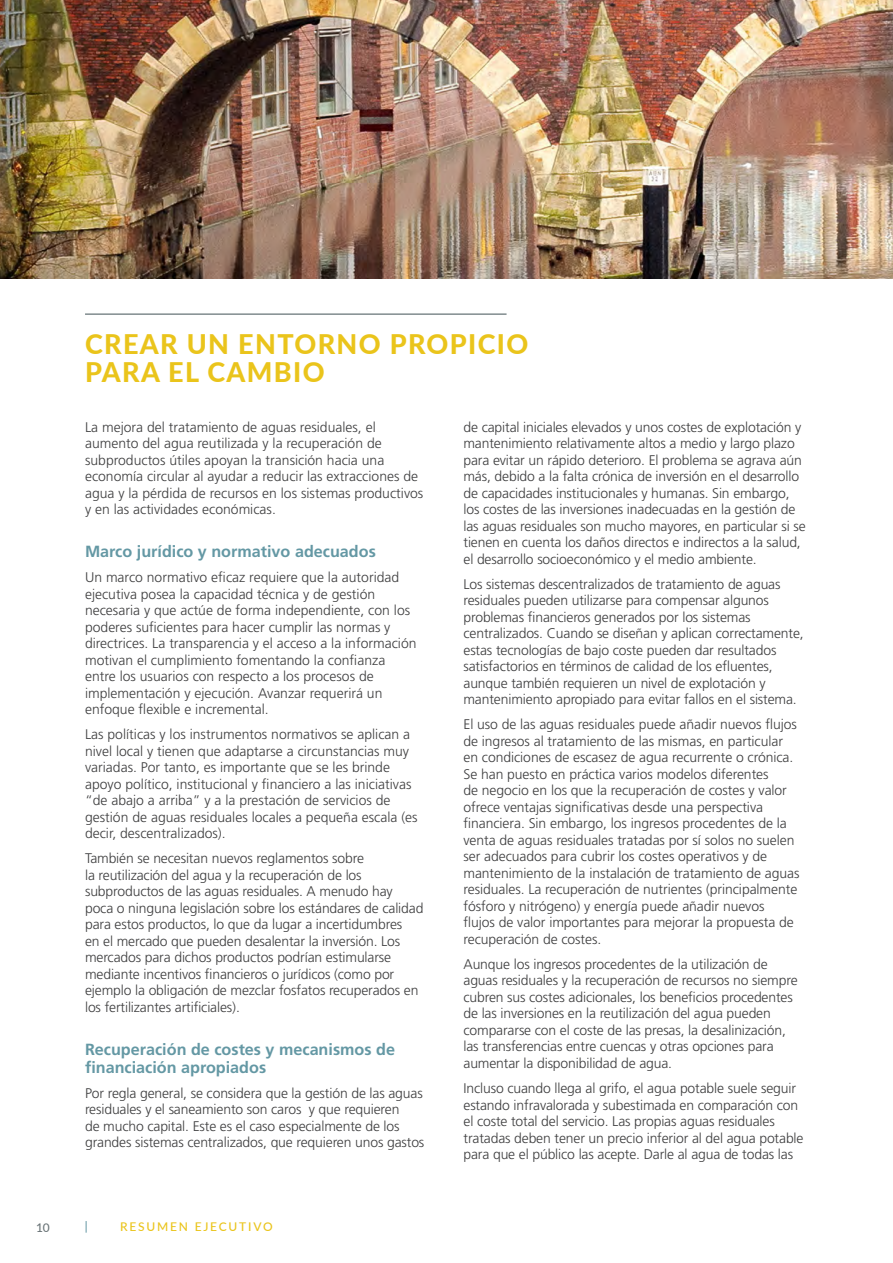
<style>
.page{position:relative;width:893px;height:1263px;background:#fff}
.page>*{position:absolute;margin:0;border:0;box-sizing:border-box;transform-origin:0 0}
.t1{font:800 27px/28.5px "Lato";letter-spacing:.05em;color:#eac41b}
.TITLE_intra_chapter{font:700 16.2px/18px "Frutiger LT Std";color:#6498a4}
.body_copy{font:300 13.95px/16.5px "Frutiger LT Std";letter-spacing:-.01em;color:#3e3e3f}
.t2{font:500 12px "Lato";letter-spacing:.15em;color:#eac41b}
.t3{font:500 12px "Lato";color:#6b7578}
</style>
<div class="page">
<hr style="left:85px;top:314px;width:422px;height:1px;background:#566569">
<svg style="left:86px;top:1221px;width:1px;height:12px"></svg>
<img style="left:0;top:0;width:893px;height:279px">
<p class="t1" style="left:85px;top:329px;width:445px">CREAR UN ENTORNO PROPICIO<br>PARA EL CAMBIO</p>
<p class="body_copy" style="left:85px;top:419px;width:340px">La mejora del tratamiento de aguas residuales, el aumento del agua reutilizada y la recuperación de subproductos útiles apoyan la transición hacia una economía circular al ayudar a reducir las extracciones de agua y la pérdida de recursos en los sistemas productivos y en las actividades económicas.</p>
<p class="TITLE_intra_chapter" style="left:85px;top:543px;width:292px">Marco jurídico y normativo adecuados</p>
<p class="body_copy" style="left:85px;top:569px;width:333px">Un marco normativo eficaz requiere que la autoridad ejecutiva posea la capacidad técnica y de gestión necesaria y que actúe de forma independiente, con los poderes suficientes para hacer cumplir las normas y directrices. La transparencia y el acceso a la información motivan el cumplimiento fomentando la confianza entre los usuarios con respecto a los procesos de implementación y ejecución. Avanzar requerirá un enfoque flexible e incremental.</p>
<p class="body_copy" style="left:85px;top:726px;width:334px">Las políticas y los instrumentos normativos se aplican a nivel local y tienen que adaptarse a circunstancias muy variadas. Por tanto, es importante que se les brinde apoyo político, institucional y financiero a las iniciativas “de abajo a arriba” y a la prestación de servicios de gestión de aguas residuales locales a pequeña escala (es decir, descentralizados).</p>
<p class="body_copy" style="left:85px;top:850px;width:340px">También se necesitan nuevos reglamentos sobre<br>la reutilización del agua y la recuperación de los subproductos de las aguas residuales. A menudo hay poca o ninguna legislación sobre los estándares de calidad para estos productos, lo que da lugar a incertidumbres<br>en el mercado que pueden desalentar la inversión. Los mercados para dichos productos podrían estimularse mediante incentivos financieros o jurídicos (como por ejemplo la obligación de mezclar fosfatos recuperados en los fertilizantes artificiales).</p>
<p class="TITLE_intra_chapter" style="left:85px;top:1040px;width:311px">Recuperación de costes y mecanismos de financiación apropiados</p>
<p class="body_copy" style="left:85px;top:1085px;width:341px">Por regla general, se considera que la gestión de las aguas residuales y el saneamiento son caros y que requieren<br>de mucho capital. Este es el caso especialmente de los grandes sistemas centralizados, que requieren unos gastos</p>
<p class="t3" style="left:36px;top:1219px;width:15px">10</p>
<p class="t2" style="left:120px;top:1218px;width:154px">RESUMEN EJECUTIVO</p>
<p class="body_copy" style="left:463px;top:419px;width:344px">de capital iniciales elevados y unos costes de explotación y mantenimiento relativamente altos a medio y largo plazo para evitar un rápido deterioro. El problema se agrava aún más, debido a la falta crónica de inversión en el desarrollo de capacidades institucionales y humanas. Sin embargo, los costes de las inversiones inadecuadas en la gestión de las aguas residuales son mucho mayores, en particular si se tienen en cuenta los daños directos e indirectos a la salud, el desarrollo socioeconómico y el medio ambiente.</p>
<p class="body_copy" style="left:463px;top:576px;width:342px">Los sistemas descentralizados de tratamiento de aguas residuales pueden utilizarse para compensar algunos problemas financieros generados por los sistemas centralizados. Cuando se diseñan y aplican correctamente, estas tecnologías de bajo coste pueden dar resultados satisfactorios en términos de calidad de los efluentes, aunque también requieren un nivel de explotación y mantenimiento apropiado para evitar fallos en el sistema.</p>
<p class="body_copy" style="left:463px;top:716px;width:338px">El uso de las aguas residuales puede añadir nuevos flujos de ingresos al tratamiento de las mismas, en particular en condiciones de escasez de agua recurrente o crónica.<br>Se han puesto en práctica varios modelos diferentes<br>de negocio en los que la recuperación de costes y valor ofrece ventajas significativas desde una perspectiva financiera. Sin embargo, los ingresos procedentes de la venta de aguas residuales tratadas por sí solos no suelen ser adecuados para cubrir los costes operativos y de mantenimiento de la instalación de tratamiento de aguas residuales. La recuperación de nutrientes (principalmente fósforo y nitrógeno) y energía puede añadir nuevos flujos de valor importantes para mejorar la propuesta de recuperación de costes.</p>
<p class="body_copy" style="left:463px;top:956px;width:336px">Aunque los ingresos procedentes de la utilización de aguas residuales y la recuperación de recursos no siempre cubren sus costes adicionales, los beneficios procedentes de las inversiones en la reutilización del agua pueden compararse con el coste de las presas, la desalinización, las transferencias entre cuencas y otras opciones para aumentar la disponibilidad de agua.</p>
<p class="body_copy" style="left:463px;top:1080px;width:342px">Incluso cuando llega al grifo, el agua potable suele seguir estando infravalorada y subestimada en comparación con el coste total del servicio. Las propias aguas residuales tratadas deben tener un precio inferior al del agua potable para que el público las acepte. Darle al agua de todas las</p>
</div>
